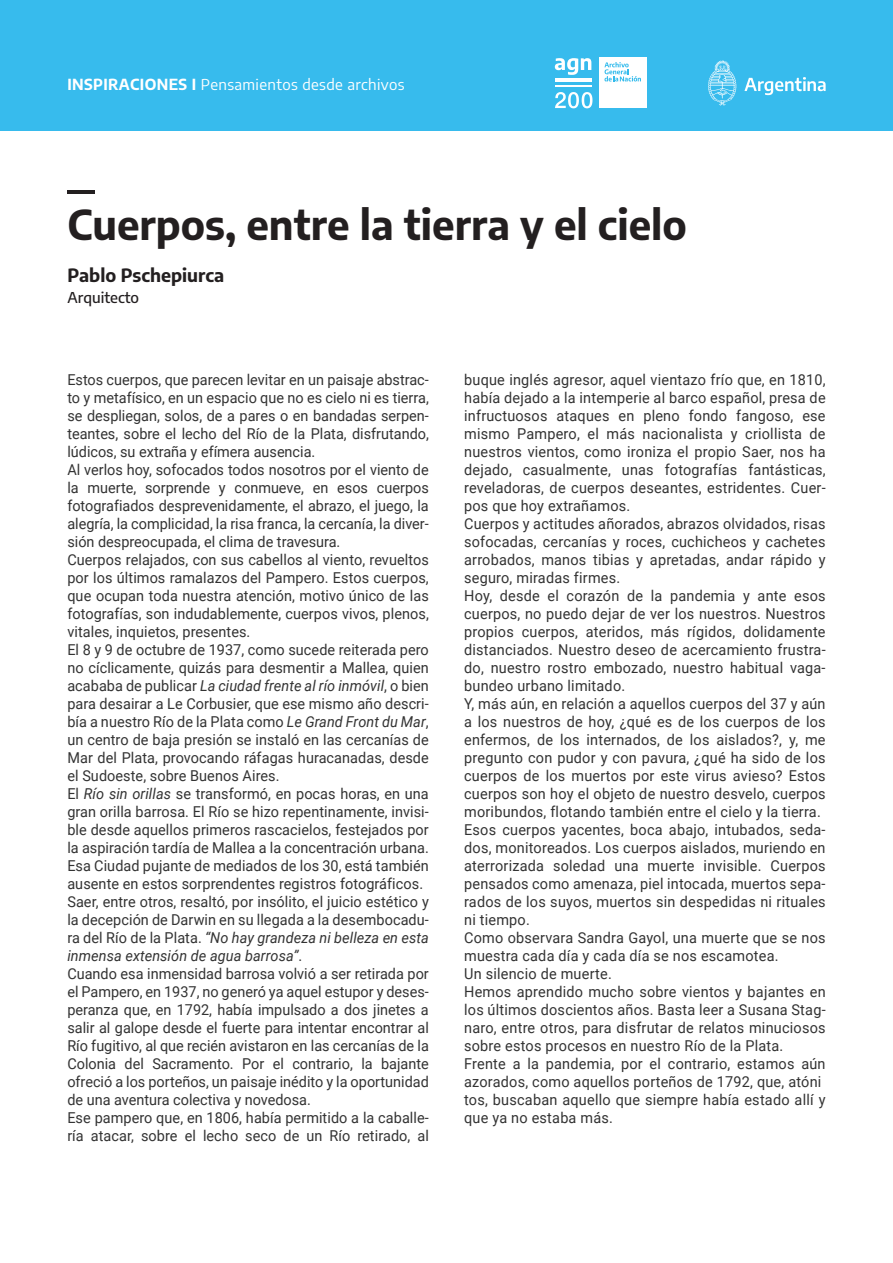
<style>
.page{position:relative;width:893px;height:1263px;background:#fff}
.page>*{position:absolute;margin:0;border:0;box-sizing:border-box;transform-origin:0 0}
.t1{font:700 40.5px "Encode Sans";color:#231f20}
.t2{font:700 18px "Encode Sans";color:#231f20}
.t3{font:15px/18px "Roboto";letter-spacing:.005em;color:#333;scale:.96 1}
.t4{font:15px "Encode Sans";letter-spacing:.025em;color:#fff}
.t5{font:500 15px "Encode Sans";color:#231f20}
.s1{font-weight:700}
.s2{font-style:italic}
</style>
<div class="page">
<hr style="left:67px;top:191px;width:28px;height:3px;background:#231f20">
<div style="left:0;top:0;width:893px;height:131px;background:#37bbed"></div>
<svg style="left:555px;top:92px;width:37px;height:16px"></svg>
<hr style="left:555px;top:79px;width:36px;height:3px;background:#fff">
<hr style="left:555px;top:86px;width:36px;height:1px;background:#fff">
<svg style="left:555px;top:58px;width:36px;height:17px"></svg>
<div style="left:599px;top:57px;width:48px;height:51px;background:#fff"></div>
<svg style="left:604px;top:62px;width:37px;height:19px"></svg>
<svg style="left:744px;top:77px;width:82px;height:18px"></svg>
<svg style="left:708px;top:60px;width:28px;height:45px"></svg>
<p class="t4" style="left:67px;top:74px;width:339px"><span class="s1">INSPIRACIONES I</span> Pensamientos desde archivos</p>
<h1 class="t1" style="left:67px;top:195px;width:621px">Cuerpos, entre la tierra y el cielo</h1>
<p class="t2" style="left:67px;top:262px;width:158px">Pablo Pschepiurca</p>
<p class="t5" style="left:67px;top:287px;width:73px">Arquitecto</p>
<p class="t3" style="left:67px;top:370px;width:378px">Estos cuerpos, que parecen levitar en un paisaje abstrac&shy;to y metafísico, en un espacio que no es cielo ni es tierra, se despliegan, solos, de a pares o en bandadas serpen&shy;teantes, sobre el lecho del Río de la Plata, disfrutando, lúdicos, su extraña y efímera ausencia.<br>Al verlos hoy, sofocados todos nosotros por el viento de la muerte, sorprende y conmueve, en esos cuerpos fotografiados desprevenidamente, el abrazo, el juego, la alegría, la complicidad, la risa franca, la cercanía, la diver&shy;sión despreocupada, el clima de travesura.<br>Cuerpos relajados, con sus cabellos al viento, revueltos por los últimos ramalazos del Pampero. Estos cuerpos, que ocupan toda nuestra atención, motivo único de las fotografías, son indudablemente, cuerpos vivos, plenos, vitales, inquietos, presentes.<br>El 8 y 9 de octubre de 1937, como sucede reiterada pero no cíclicamente, quizás para desmentir a Mallea, quien acababa de publicar <span class="s2">La ciudad frente al río inmóvil</span>, o bien para desairar a Le Corbusier, que ese mismo año descri&shy;bía a nuestro Río de la Plata como <span class="s2">Le Grand Front du Mar</span>, un centro de baja presión se instaló en las cercanías de Mar del Plata, provocando ráfagas huracanadas, desde el Sudoeste, sobre Buenos Aires.<br>El <span class="s2">Río sin orillas</span> se transformó, en pocas horas, en una gran orilla barrosa. El Río se hizo repentinamente, invisi&shy;ble desde aquellos primeros rascacielos, festejados por la aspiración tardía de Mallea a la concentración urbana.<br>Esa Ciudad pujante de mediados de los 30, está también ausente en estos sorprendentes registros fotográficos.<br>Saer, entre otros, resaltó, por insólito, el juicio estético y la decepción de Darwin en su llegada a la desembocadu&shy;ra del Río de la Plata. <span class="s2">“No hay grandeza ni belleza en esta inmensa extensión de agua barrosa”</span>.<br>Cuando esa inmensidad barrosa volvió a ser retirada por el Pampero, en 1937, no generó ya aquel estupor y deses&shy;peranza que, en 1792, había impulsado a dos jinetes a salir al galope desde el fuerte para intentar encontrar al Río fugitivo, al que recién avistaron en las cercanías de la Colonia del Sacramento. Por el contrario, la bajante ofreció a los porteños, un paisaje inédito y la oportunidad de una aventura colectiva y novedosa.<br>Ese pampero que, en 1806, había permitido a la caballe&shy;ría atacar, sobre el lecho seco de un Río retirado, al</p>
<p class="t3" style="left:464px;top:370px;width:378px">buque inglés agresor, aquel vientazo frío que, en 1810, había dejado a la intemperie al barco español, presa de infructuosos ataques en pleno fondo fangoso, ese mismo Pampero, el más nacionalista y criollista de nuestros vientos, como ironiza el propio Saer, nos ha dejado, casualmente, unas fotografías fantásticas, reveladoras, de cuerpos deseantes, estridentes. Cuer&shy;pos que hoy extrañamos.<br>Cuerpos y actitudes añorados, abrazos olvidados, risas sofocadas, cercanías y roces, cuchicheos y cachetes arrobados, manos tibias y apretadas, andar rápido y seguro, miradas firmes.<br>Hoy, desde el corazón de la pandemia y ante esos cuerpos, no puedo dejar de ver los nuestros. Nuestros propios cuerpos, ateridos, más rígidos, dolidamente distanciados. Nuestro deseo de acercamiento frustra&shy;do, nuestro rostro embozado, nuestro habitual vaga&shy;bundeo urbano limitado.<br>Y, más aún, en relación a aquellos cuerpos del 37 y aún a los nuestros de hoy, ¿qué es de los cuerpos de los enfermos, de los internados, de los aislados?, y, me pregunto con pudor y con pavura, ¿qué ha sido de los cuerpos de los muertos por este virus avieso? Estos cuerpos son hoy el objeto de nuestro desvelo, cuerpos moribundos, flotando también entre el cielo y la tierra.<br>Esos cuerpos yacentes, boca abajo, intubados, seda&shy;dos, monitoreados. Los cuerpos aislados, muriendo en aterrorizada soledad una muerte invisible. Cuerpos pensados como amenaza, piel intocada, muertos sepa&shy;rados de los suyos, muertos sin despedidas ni rituales ni tiempo.<br>Como observara Sandra Gayol, una muerte que se nos muestra cada día y cada día se nos escamotea.<br>Un silencio de muerte.<br>Hemos aprendido mucho sobre vientos y bajantes en los últimos doscientos años. Basta leer a Susana Stag&shy;naro, entre otros, para disfrutar de relatos minuciosos sobre estos procesos en nuestro Río de la Plata.<br>Frente a la pandemia, por el contrario, estamos aún azorados, como aquellos porteños de 1792, que, atóni tos, buscaban aquello que siempre había estado allí y que ya no estaba más.</p>
</div>
